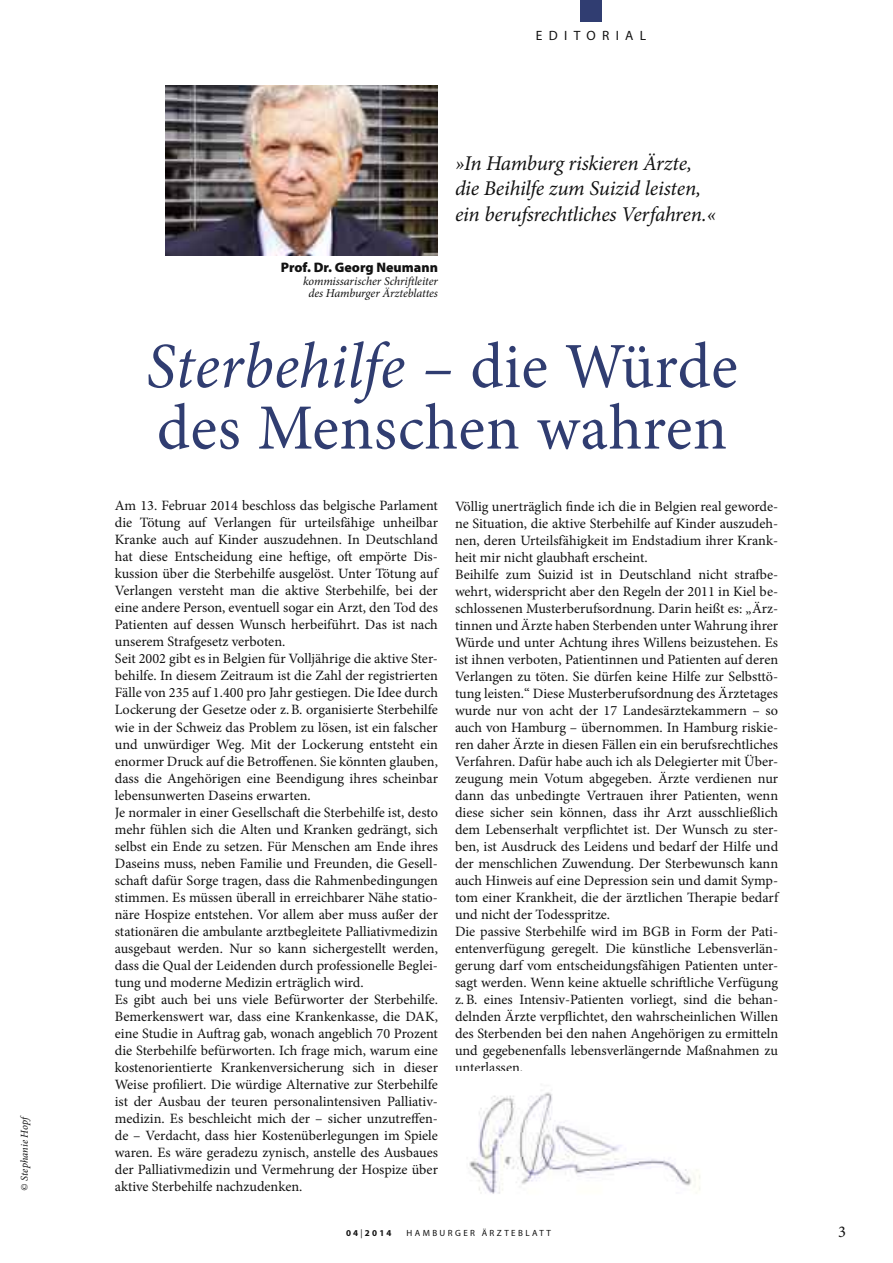
<style>
.page{position:relative;width:893px;height:1263px;background:#fff}
.page>*{position:absolute;margin:0;border:0;box-sizing:border-box;transform-origin:0 0}
.t1{font:64.5px/61.5px "Minion Pro";letter-spacing:.01em;color:#303d71}
.t2{font:italic 21px/25.5px "Minion Pro";letter-spacing:-.015em;color:#121212}
.t3{font:16.5px "Minion Pro";color:#121212}
.t4{font:14.25px/17px "Minion Pro";color:#121212}
.t5{font:900 13.8px "Myriad Pro";color:#121212}
.t6{font:13.5px "Myriad Pro Regular OV ADQXQA";letter-spacing:.47em;color:#121212}
.t7{font:italic 12px/12.8px "Minion Pro";letter-spacing:-.01em;color:#121212;text-align:center}
.t8{font:italic 10.5px "Minion Pro";color:#121212}
.t9{font:9px "Myriad Pro Regular OV ADQXQA";letter-spacing:.27em;color:#121212}
.t10{font:9px "Myriad Pro Bold OV ZCQXQA";letter-spacing:.25em;color:#121212}
.s1{font-style:italic}
.s2{font-family:"Myriad Pro Regular OV ADQXQA"}
</style>
<div class="page">
<div style="left:580px;top:0;width:22px;height:21px;background:#303d71"></div>
<img style="left:166px;top:85px;width:272px;height:170px">
<img style="left:469px;top:1092px;width:231px;height:102px">
<p class="t8" style="left:18px;top:1191px;width:75px;rotate:-90deg">© Stephanie Hopf</p>
<p class="t6" style="left:536px;top:27px;width:112px">EDITORIAL</p>
<p class="t5" style="left:281px;top:259px;width:159px">Prof. Dr. Georg Neumann</p>
<p class="t7" style="left:303px;top:274px;width:136px">kommissarischer Schriftleiter des Hamburger Ärzteblattes</p>
<h2 class="t2" style="left:455px;top:150px;width:263px">»In Hamburg riskieren Ärzte, die Beihilfe zum Suizid leisten, ein berufsrechtliches Verfahren.«</h2>
<h1 class="t1" style="left:146px;top:334px;width:593px"><span class="s1">Sterbehilfe –</span> die Würde des Menschen wahren</h1>
<p class="t4" style="left:115px;top:497px;width:325px">Am 13. Februar 2014 beschloss das belgische Parlament die Tötung auf Verlangen für urteilsfähige unheilbar Kranke auch auf Kinder auszudehnen. In Deutschland hat diese Entscheidung eine heftige, oft empörte Dis&shy;kussion über die Sterbehilfe ausgelöst. Unter Tötung auf Verlangen versteht man die aktive Sterbehilfe, bei der eine andere Person, eventuell sogar ein Arzt, den Tod des Patienten auf dessen Wunsch herbeiführt. Das ist nach unserem Strafgesetz verboten.<br>Seit 2002 gibt es in Belgien für Volljährige die aktive Ster&shy;behilfe. In diesem Zeitraum ist die Zahl der registrierten Fälle von 235 auf 1.400 pro Jahr gestiegen. Die Idee durch Lockerung der Gesetze oder z. B. organisierte Sterbehilfe wie in der Schweiz das Problem zu lösen, ist ein falscher und unwürdiger Weg. Mit der Lockerung entsteht ein enormer Druck auf die Betroffenen. Sie könnten glauben, dass die Angehörigen eine Beendigung ihres scheinbar lebensunwerten Daseins erwarten.<br>Je normaler in einer Gesellschaft die Sterbehilfe ist, desto mehr fühlen sich die Alten und Kranken gedrängt, sich selbst ein Ende zu setzen. Für Menschen am Ende ihres Daseins muss, neben Familie und Freunden, die Gesell&shy;schaft dafür Sorge tragen, dass die Rahmenbedingungen stimmen. Es müssen überall in erreichbarer Nähe statio&shy;näre Hospize entstehen. Vor allem aber muss außer der stationären die ambulante arztbegleitete Palliativmedizin ausgebaut werden. Nur so kann sichergestellt werden, dass die Qual der Leidenden durch professionelle Beglei&shy;tung und moderne Medizin erträglich wird.<br>Es gibt auch bei uns viele Befürworter der Sterbehilfe.<br>Bemerkenswert war, dass eine Krankenkasse, die DAK, eine Studie in Auftrag gab, wonach angeblich 70 Prozent die Sterbehilfe befürworten. Ich frage mich, warum eine kostenorientierte Krankenversicherung sich in dieser Weise profiliert. Die würdige Alternative zur Sterbehilfe ist der Ausbau der teuren personalintensiven Palliativ&shy;medizin. Es beschleicht mich der – sicher unzutreffen&shy;de – Verdacht, dass hier Kostenüberlegungen im Spiele waren. Es wäre geradezu zynisch, anstelle des Ausbaues der Palliativmedizin und Vermehrung der Hospize über aktive Sterbehilfe nachzudenken.</p>
<p class="t4" style="left:455px;top:497px;width:325px">Völlig unerträglich finde ich die in Belgien real geworde&shy;ne Situation, die aktive Sterbehilfe auf Kinder auszudeh&shy;nen, deren Urteilsfähigkeit im Endstadium ihrer Krank&shy;heit mir nicht glaubhaft erscheint.<br>Beihilfe zum Suizid ist in Deutschland nicht strafbe&shy;wehrt, widerspricht aber den Regeln der 2011 in Kiel be&shy;schlossenen Musterberufsordnung. Darin heißt es: „Ärz&shy;tinnen und Ärzte haben Sterbenden unter Wahrung ihrer Würde und unter Achtung ihres Willens beizustehen. Es ist ihnen verboten, Patientinnen und Patienten auf deren Verlangen zu töten. Sie dürfen keine Hilfe zur Selbsttö&shy;tung leisten.“ Diese Musterberufsordnung des Ärztetages wurde nur von acht der 17 Landesärztekammern – so auch von Hamburg – übernommen. In Hamburg riskie&shy;ren daher Ärzte in diesen Fällen ein ein berufsrechtliches Verfahren. Dafür habe auch ich als Delegierter mit Über&shy;zeugung mein Votum abgegeben. Ärzte verdienen nur dann das unbedingte Vertrauen ihrer Patienten, wenn diese sicher sein können, dass ihr Arzt ausschließlich dem Lebenserhalt verpflichtet ist. Der Wunsch zu ster&shy;ben, ist Ausdruck des Leidens und bedarf der Hilfe und der menschlichen Zuwendung. Der Sterbewunsch kann auch Hinweis auf eine Depression sein und damit Symp&shy;tom einer Krankheit, die der ärztlichen Therapie bedarf und nicht der Todesspritze.<br>Die passive Sterbehilfe wird im BGB in Form der Pati&shy;entenverfügung geregelt. Die künstliche Lebensverlän&shy;gerung darf vom entscheidungsfähigen Patienten unter&shy;sagt werden. Wenn keine aktuelle schriftliche Verfügung z. B. eines Intensiv-Patienten vorliegt, sind die behan&shy;delnden Ärzte verpflichtet, den wahrscheinlichen Willen des Sterbenden bei den nahen Angehörigen zu ermitteln und gegebenenfalls lebensverlängernde Maßnahmen zu unterlassen.</p>
<p class="t10" style="left:346px;top:1227px;width:47px">04<span class="s2">|</span>2014</p>
<p class="t9" style="left:406px;top:1227px;width:146px">HAMBURGER ÄRZTEBLATT</p>
<p class="t3" style="left:838px;top:1221px;width:9px">3</p>
</div>
